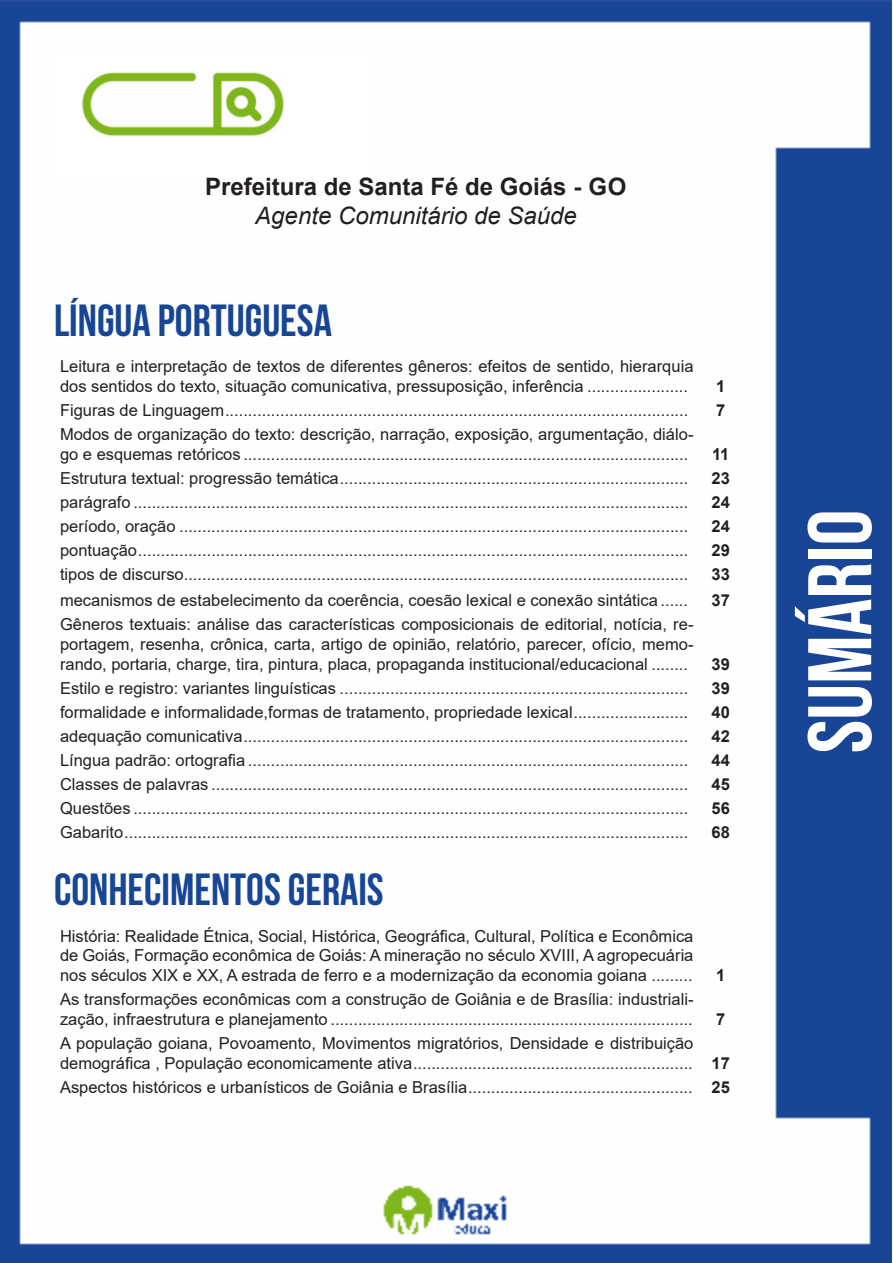
<style>
.page{position:relative;width:893px;height:1263px;background:#fff}
.page>*{position:absolute;margin:0;border:0;box-sizing:border-box;transform-origin:0 0}
.t1{font:700 90px "Bebas Neue";color:#fff}
.t2{font:700 45px "Bebas Neue";color:#184696}
.t3{font:700 24px "Arial";color:#231f20}
.t4{font:italic 24px "Arial";color:#231f20}
.ALTERNATIVAS{font:16.5px/19.8px "Arial";color:#231f20}
.INDICE{font:700 16.5px "Arial";color:#231f20}
</style>
<div class="page">
<img style="left:0;top:0;width:892px;height:1263px">
<div style="left:53px;top:55px;width:317px;height:121px;background:#fff"></div>
<img style="left:82px;top:72px;width:201px;height:64px">
<p class="t3" style="left:205px;top:170px;width:423px">Prefeitura de Santa Fé de Goiás - GO</p>
<p class="t4" style="left:255px;top:200px;width:323px">Agente Comunitário de Saúde</p>
<p class="t2" style="left:54px;top:295px;width:279px">LÍNGUA PORTUGUESA</p>
<p class="ALTERNATIVAS" style="left:60px;top:357px;width:635px">Leitura e interpretação de textos de diferentes gêneros: efeitos de sentido, hierarquia dos sentidos do texto, situação comunicativa, pressuposição, inferência ......................</p>
<p class="INDICE" style="left:716px;top:375px;width:11px">1</p>
<p class="ALTERNATIVAS" style="left:60px;top:400px;width:630px">Figuras de Linguagem.....................................................................................................</p>
<p class="INDICE" style="left:716px;top:399px;width:11px">7</p>
<p class="ALTERNATIVAS" style="left:60px;top:424px;width:635px">Modos de organização do texto: descrição, narração, exposição, argumentação, diálo&shy;go e esquemas retóricos .................................................................................................</p>
<p class="INDICE" style="left:712px;top:443px;width:19px">11</p>
<p class="ALTERNATIVAS" style="left:60px;top:468px;width:630px">Estrutura textual: progressão temática............................................................................</p>
<p class="INDICE" style="left:712px;top:467px;width:20px">23</p>
<p class="ALTERNATIVAS" style="left:60px;top:492px;width:630px">parágrafo .........................................................................................................................</p>
<p class="INDICE" style="left:712px;top:491px;width:20px">24</p>
<p class="ALTERNATIVAS" style="left:60px;top:516px;width:630px">período, oração ...............................................................................................................</p>
<p class="INDICE" style="left:712px;top:515px;width:20px">24</p>
<p class="ALTERNATIVAS" style="left:60px;top:540px;width:630px">pontuação........................................................................................................................</p>
<p class="INDICE" style="left:712px;top:539px;width:20px">29</p>
<p class="ALTERNATIVAS" style="left:60px;top:564px;width:630px">tipos de discurso..............................................................................................................</p>
<p class="INDICE" style="left:712px;top:563px;width:20px">33</p>
<p class="ALTERNATIVAS" style="left:60px;top:590px;width:630px">mecanismos de estabelecimento da coerência, coesão lexical e conexão sintática ......</p>
<p class="INDICE" style="left:712px;top:589px;width:20px">37</p>
<p class="ALTERNATIVAS" style="left:60px;top:614px;width:635px;text-align:justify">Gêneros textuais: análise das características composicionais de editorial, notícia, re&shy;portagem, resenha, crônica, carta, artigo de opinião, relatório, parecer, ofício, memo&shy;rando, portaria, charge, tira, pintura, placa, propaganda institucional/educacional ........</p>
<p class="INDICE" style="left:712px;top:652px;width:20px">39</p>
<p class="ALTERNATIVAS" style="left:60px;top:678px;width:630px">Estilo e registro: variantes linguísticas ............................................................................</p>
<p class="INDICE" style="left:712px;top:676px;width:20px">39</p>
<p class="ALTERNATIVAS" style="left:60px;top:702px;width:630px">formalidade e informalidade,formas de tratamento, propriedade lexical.........................</p>
<p class="INDICE" style="left:712px;top:700px;width:20px">40</p>
<p class="ALTERNATIVAS" style="left:60px;top:726px;width:630px">adequação comunicativa.................................................................................................</p>
<p class="INDICE" style="left:712px;top:725px;width:20px">42</p>
<p class="ALTERNATIVAS" style="left:60px;top:750px;width:630px">Língua padrão: ortografia ................................................................................................</p>
<p class="INDICE" style="left:712px;top:749px;width:20px">44</p>
<p class="ALTERNATIVAS" style="left:60px;top:774px;width:630px">Classes de palavras ........................................................................................................</p>
<p class="INDICE" style="left:712px;top:773px;width:20px">45</p>
<p class="ALTERNATIVAS" style="left:60px;top:798px;width:630px">Questões .........................................................................................................................</p>
<p class="INDICE" style="left:712px;top:797px;width:20px">56</p>
<p class="ALTERNATIVAS" style="left:60px;top:822px;width:630px">Gabarito...........................................................................................................................</p>
<p class="INDICE" style="left:712px;top:821px;width:20px">68</p>
<p class="t2" style="left:54px;top:865px;width:331px">CONHECIMENTOS GERAIS</p>
<p class="ALTERNATIVAS" style="left:60px;top:926px;width:635px;text-align:justify">História: Realidade Étnica, Social, Histórica, Geográfica, Cultural, Política e Econômica de Goiás, Formação econômica de Goiás: A mineração no século XVIII, A agropecuária nos séculos XIX e XX, A estrada de ferro e a modernização da economia goiana .........</p>
<p class="INDICE" style="left:716px;top:964px;width:11px">1</p>
<p class="ALTERNATIVAS" style="left:60px;top:989px;width:635px">As transformações econômicas com a construção de Goiânia e de Brasília: industriali&shy;zação, infraestrutura e planejamento ...............................................................................</p>
<p class="ALTERNATIVAS" style="left:60px;top:1033px;width:635px">A população goiana, Povoamento, Movimentos migratórios, Densidade e distribuição demográfica , População economicamente ativa.............................................................</p>
<p class="INDICE" style="left:716px;top:1007px;width:11px">7</p>
<p class="INDICE" style="left:712px;top:1051px;width:20px">17</p>
<p class="ALTERNATIVAS" style="left:60px;top:1077px;width:634px">Aspectos históricos e urbanísticos de Goiânia e Brasília.................................................</p>
<p class="INDICE" style="left:712px;top:1075px;width:20px">25</p>
<h1 class="t1" style="left:791px;top:753px;width:245px;rotate:-90deg">SUMÁRIO</h1>
</div>
